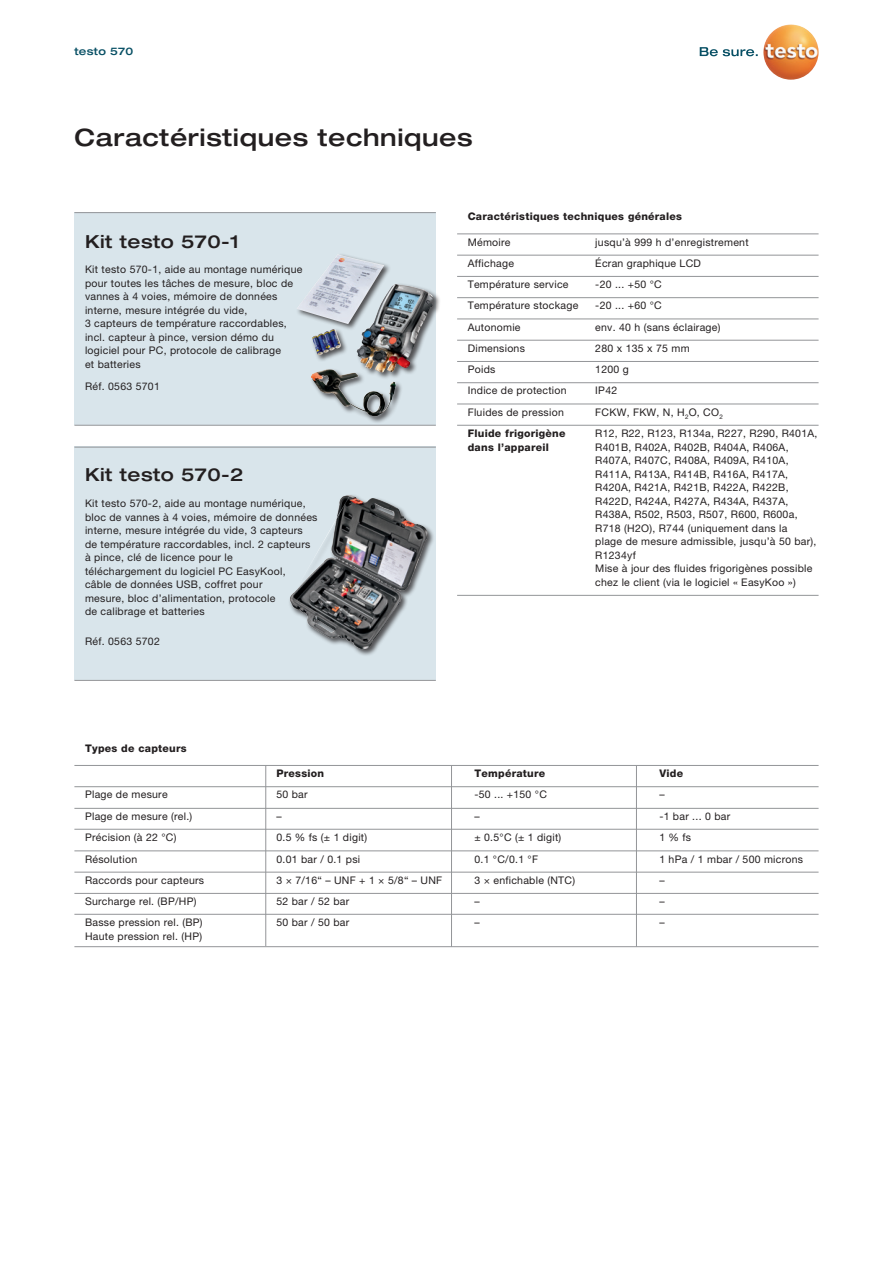
<style>
.page{position:relative;width:893px;height:1263px;background:#fff}
.page>*{position:absolute;margin:0;border:0;box-sizing:border-box;transform-origin:0 0}
.t1{font:500 expanded 24px "Helvetica Neue LTW1 G";letter-spacing:.025em;color:#231f20}
.t2{font:500 expanded 18px "Helvetica Neue LTW1 G";letter-spacing:.025em;color:#231f20}
.t3{font:10.5px/13.5px "Helvetica Neue LTW1 G";letter-spacing:.025em;color:#231f20}
.t4{font:800 10.5px/13.5px "Helvetica Neue LTW1 G";letter-spacing:.025em;color:#231f20}
.t5{font:500 expanded 10.5px "Helvetica Neue LTW1 G";letter-spacing:.025em;color:#074f64}
</style>
<div class="page">
<div style="left:74px;top:446px;width:362px;height:234px;background:#d9e5eb"></div>
<div style="left:74px;top:213px;width:362px;height:212px;background:#d9e5eb"></div>
<hr style="left:74px;top:212px;width:362px;height:1px;background:#939598">
<hr style="left:74px;top:425px;width:362px;height:1px;background:#939598">
<hr style="left:74px;top:447px;width:362px;height:1px;background:#939598">
<hr style="left:74px;top:680px;width:362px;height:1px;background:#939598">
<div style="left:288px;top:493px;width:147px;height:164px;background:#231f20;opacity:.75"></div>
<img style="left:290px;top:495px;width:138px;height:154px">
<div style="left:310px;top:368px;width:93px;height:56px;background:#231f20;opacity:.75"></div>
<img style="left:311px;top:380px;width:85px;height:37px">
<div style="left:295px;top:253px;width:146px;height:127px;background:#231f20;opacity:.75"></div>
<img style="left:297px;top:254px;width:136px;height:119px">
<svg style="left:700px;top:47px;width:58px;height:9px"></svg>
<img style="left:763px;top:24px;width:56px;height:56px;border-radius:28px">
<hr style="left:457px;top:276px;width:362px;height:1px;background:#939598">
<hr style="left:457px;top:297px;width:362px;height:1px;background:#939598">
<hr style="left:457px;top:319px;width:362px;height:1px;background:#939598">
<hr style="left:457px;top:340px;width:362px;height:1px;background:#939598">
<hr style="left:457px;top:361px;width:362px;height:1px;background:#939598">
<hr style="left:457px;top:382px;width:362px;height:1px;background:#939598">
<hr style="left:457px;top:404px;width:362px;height:1px;background:#939598">
<hr style="left:457px;top:233px;width:362px;height:1px;background:#939598">
<hr style="left:457px;top:255px;width:362px;height:1px;background:#939598">
<hr style="left:457px;top:425px;width:362px;height:1px;background:#939598">
<hr style="left:74px;top:765px;width:745px;height:1px;background:#939598">
<hr style="left:74px;top:786px;width:745px;height:1px;background:#939598">
<hr style="left:74px;top:829px;width:745px;height:1px;background:#939598">
<hr style="left:74px;top:850px;width:745px;height:1px;background:#939598">
<hr style="left:74px;top:808px;width:745px;height:1px;background:#939598">
<hr style="left:74px;top:872px;width:745px;height:1px;background:#939598">
<hr style="left:74px;top:893px;width:745px;height:1px;background:#939598">
<hr style="left:74px;top:914px;width:745px;height:1px;background:#939598">
<hr style="left:457px;top:595px;width:362px;height:1px;background:#939598">
<hr style="left:265px;top:765px;width:1px;height:181px;background:#939598">
<hr style="left:451px;top:766px;width:1px;height:181px;background:#939598">
<hr style="left:74px;top:946px;width:745px;height:1px;background:#939598">
<hr style="left:636px;top:766px;width:1px;height:181px;background:#939598">
<p class="t5" style="left:74px;top:44px;width:60px">testo 570</p>
<h1 class="t1" style="left:74px;top:122px;width:400px">Caractéristiques techniques</h1>
<h2 class="t2" style="left:85px;top:230px;width:156px">Kit testo 570-1</h2>
<p class="t3" style="left:85px;top:263px;width:219px">Kit testo 570-1, aide au montage numérique pour toutes les tâches de mesure, bloc de vannes à 4 voies, mémoire de données interne, mesure intégrée du vide,<br>3 capteurs de température raccordables, incl. capteur à pince, version démo du logiciel pour PC, protocole de calibrage<br>et batteries</p>
<p class="t3" style="left:85px;top:380px;width:76px">Réf. 0563 5701</p>
<h2 class="t2" style="left:85px;top:463px;width:160px">Kit testo 570-2</h2>
<p class="t3" style="left:85px;top:497px;width:234px">Kit testo 570-2, aide au montage numérique, bloc de vannes à 4 voies, mémoire de données interne, mesure intégrée du vide, 3 capteurs de température raccordables, incl. 2 capteurs à pince, clé de licence pour le<br>téléchargement du logiciel PC EasyKool,<br>câble de données USB, coffret pour<br>mesure, bloc d’alimentation, protocole<br>de calibrage et batteries</p>
<p class="t3" style="left:85px;top:635px;width:76px">Réf. 0563 5702</p>
<p class="t4" style="left:85px;top:741px;width:103px">Types de capteurs</p>
<p class="t4" style="left:468px;top:210px;width:216px">Caractéristiques techniques générales</p>
<p class="t3" style="left:468px;top:235px;width:44px">Mémoire</p>
<p class="t3" style="left:595px;top:235px;width:155px">jusqu’à 999 h d’enregistrement</p>
<p class="t3" style="left:468px;top:256px;width:48px">Affichage</p>
<p class="t3" style="left:595px;top:256px;width:107px">Écran graphique LCD</p>
<p class="t3" style="left:468px;top:278px;width:102px">Température service</p>
<p class="t3" style="left:595px;top:278px;width:68px">-20 ... +50 °C</p>
<p class="t3" style="left:468px;top:299px;width:112px">Température stockage</p>
<p class="t3" style="left:595px;top:299px;width:68px">-20 ... +60 °C</p>
<p class="t3" style="left:468px;top:320px;width:54px">Autonomie</p>
<p class="t3" style="left:595px;top:320px;width:127px">env. 40 h (sans éclairage)</p>
<p class="t3" style="left:468px;top:341px;width:59px">Dimensions</p>
<p class="t3" style="left:595px;top:341px;width:96px">280 x 135 x 75 mm</p>
<p class="t3" style="left:468px;top:384px;width:100px">Indice de protection</p>
<p class="t3" style="left:468px;top:363px;width:29px">Poids</p>
<p class="t3" style="left:595px;top:359px;width:35px;line-height:21.3px">1200 g<br>IP42</p>
<p class="t3" style="left:468px;top:405px;width:98px">Fluides de pression</p>
<p class="t3" style="left:595px;top:405px;width:129px">FCKW, FKW, N, H<sub>2</sub>O, CO<sub>2</sub></p>
<p class="t4" style="left:468px;top:427px;width:99px">Fluide frigorigène dans l’appareil</p>
<p class="t3" style="left:595px;top:426px;width:224px">R12, R22, R123, R134a, R227, R290, R401A, R401B, R402A, R402B, R404A, R406A, R407A, R407C, R408A, R409A, R410A, R411A, R413A, R414B, R416A, R417A, R420A, R421A, R421B, R422A, R422B, R422D, R424A, R427A, R434A, R437A, R438A, R502, R503, R507, R600, R600a, R718 (H2O), R744 (uniquement dans la<br>plage de mesure admissible, jusqu’à 50 bar), R1234yf<br>Mise à jour des fluides frigorigènes possible chez le client (via le logiciel « EasyKoo »)</p>
<p class="t4" style="left:276px;top:767px;width:49px">Pression</p>
<p class="t4" style="left:474px;top:767px;width:72px">Température</p>
<p class="t3" style="left:85px;top:788px;width:84px">Plage de mesure</p>
<p class="t3" style="left:276px;top:788px;width:33px">50 bar</p>
<p class="t3" style="left:474px;top:788px;width:74px">-50 ... +150 °C</p>
<p class="t3" style="left:85px;top:830px;width:93px">Précision (à 22 °C)</p>
<p class="t3" style="left:276px;top:830px;width:92px">0.5 % fs (± 1 digit)</p>
<p class="t3" style="left:474px;top:830px;width:88px">± 0.5°C (± 1 digit)</p>
<p class="t3" style="left:85px;top:852px;width:54px">Résolution</p>
<p class="t3" style="left:276px;top:852px;width:85px">0.01 bar / 0.1 psi</p>
<p class="t3" style="left:474px;top:852px;width:65px">0.1 °C/0.1 °F</p>
<p class="t3" style="left:85px;top:809px;width:109px">Plage de mesure (rel.)</p>
<p class="t3" style="left:276px;top:809px;width:7px">–</p>
<p class="t3" style="left:474px;top:809px;width:7px">–</p>
<p class="t3" style="left:85px;top:873px;width:121px">Raccords pour capteurs</p>
<p class="t3" style="left:276px;top:873px;width:167px">3 × 7/16“ – UNF + 1 × 5/8“ – UNF</p>
<p class="t3" style="left:474px;top:873px;width:102px">3 × enfichable (NTC)</p>
<p class="t3" style="left:85px;top:894px;width:113px">Surcharge rel. (BP/HP)</p>
<p class="t3" style="left:276px;top:894px;width:74px">52 bar / 52 bar</p>
<p class="t3" style="left:474px;top:894px;width:7px">–</p>
<p class="t3" style="left:85px;top:915px;width:119px">Basse pression rel. (BP)<br>Haute pression rel. (HP)</p>
<p class="t3" style="left:276px;top:915px;width:74px">50 bar / 50 bar</p>
<p class="t3" style="left:474px;top:915px;width:7px">–</p>
<p class="t4" style="left:659px;top:767px;width:25px">Vide</p>
<p class="t3" style="left:659px;top:788px;width:7px">–</p>
<p class="t3" style="left:659px;top:826px;width:145px;line-height:21.6px">1 % fs<br>1 hPa / 1 mbar / 500 microns</p>
<p class="t3" style="left:659px;top:809px;width:72px">-1 bar ... 0 bar</p>
<p class="t3" style="left:659px;top:869px;width:7px;line-height:21px;text-align:justify">– – –</p>
</div>
